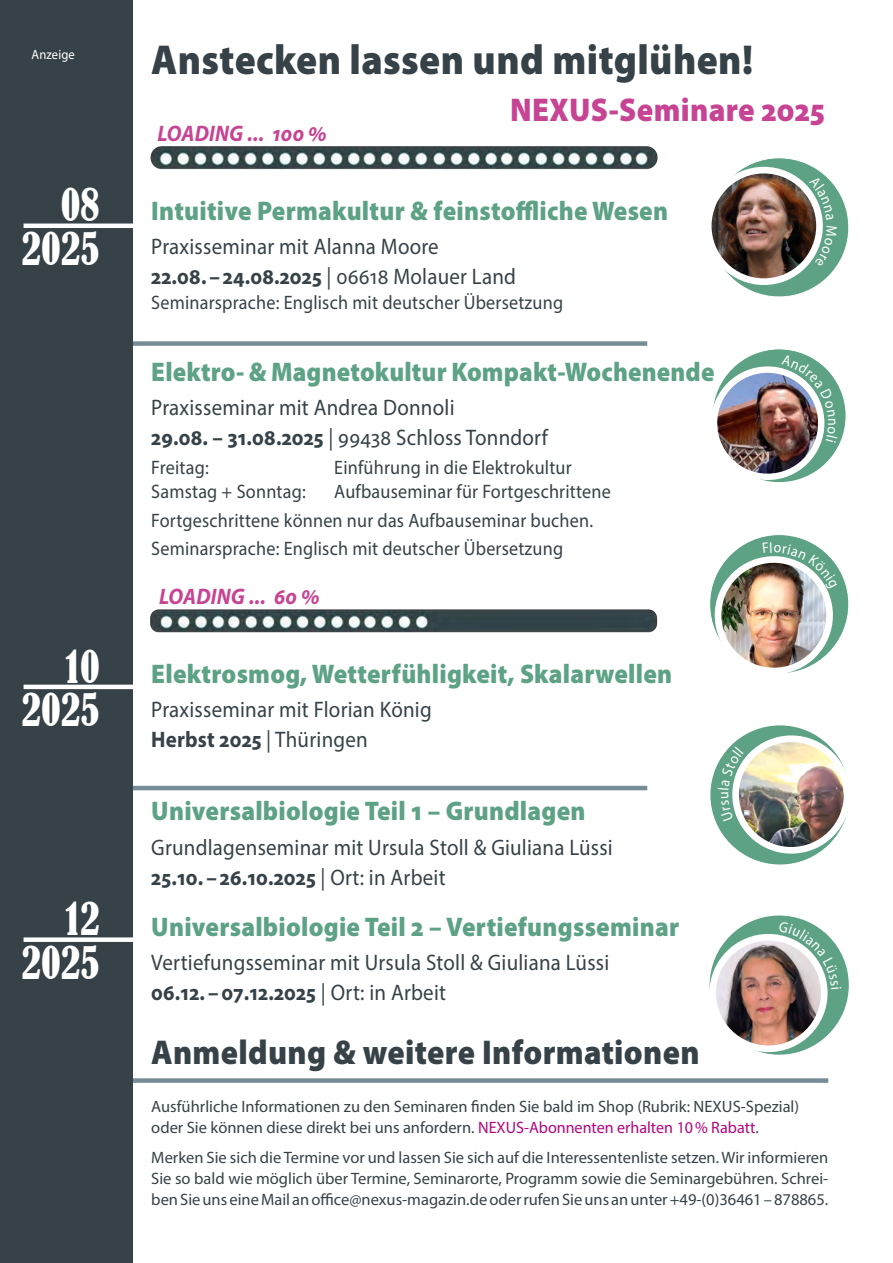
<style>
.page{position:relative;width:893px;height:1263px;background:#fff}
.page>*{position:absolute;margin:0;border:0;box-sizing:border-box;transform-origin:0 0}
.t1{font:900 42px "Myriad Pro";letter-spacing:.01em;color:#364247;scale:.93 1}
.t2{font:condensed 42px/43.5px "Bernard";letter-spacing:.01em;color:#fff;text-align:right;scale:.93 1}
.t3{font:900 34.5px "Myriad Pro";letter-spacing:.01em;color:#364247;scale:.93 1}
.t4{font:900 33px "Myriad Pro";letter-spacing:.01em;color:#c64493;scale:.93 1}
.t5{font:900 27px "Myriad Pro";letter-spacing:.01em;color:#5ea285;scale:.93 1}
.t6{font:900 27px "Myriad Pro";letter-spacing:.01em;color:#5ea285;scale:.92 1}
.t7{font:22.5px/30px "Myriad Pro";letter-spacing:.01em;color:#364247;scale:.93 1}
.t8{font:italic 700 22.5px "Myriad Pro";letter-spacing:.01em;color:#c64493;scale:.93 1}
.t9{font:19.5px/28.2px "Myriad Pro";letter-spacing:.01em;color:#364247;scale:.93 1}
.t10{font:16.5px/21px "Myriad Pro";color:#364247}
.t11{font:13.5px "Myriad Pro";letter-spacing:.01em;color:#fff;scale:.93 1}
.s1{font-weight:700}
.s2{color:#b1067e}
</style>
<div class="page">
<div style="left:712px;top:349px;width:134px;height:134px;background:#5ea285;border-radius:50%"></div>
<img style="left:714px;top:370px;width:105px;height:107px">
<div style="left:711px;top:366px;width:113px;height:114px;border:6px solid #fff;border-radius:50%"></div>
<div style="left:131px;top:341px;width:516px;height:5px;background:#768c96"></div>
<hr style="left:131px;top:786px;width:516px;height:4px;background:#768c96">
<div style="left:131px;top:1078px;width:697px;height:5px;background:#768c96"></div>
<div style="left:710px;top:725px;width:139px;height:139px;background:#5ea285;border-radius:50%"></div>
<img style="left:736px;top:739px;width:111px;height:110px">
<div style="left:732px;top:735px;width:118px;height:119px;border:7px solid #fff;border-radius:50%"></div>
<svg style="left:710px;top:535px;width:139px;height:139px;background:#77b098"></svg>
<img style="left:718px;top:559px;width:112px;height:112px;border-radius:56px">
<div style="left:715px;top:556px;width:118px;height:118px;border:7px solid #fff;border-radius:50%"></div>
<svg style="left:710px;top:915px;width:139px;height:140px;background:#72ad94"></svg>
<img style="left:713px;top:937px;width:111px;height:112px;border-radius:56px">
<div style="left:709px;top:934px;width:119px;height:118px;border:7px solid #fff;border-radius:50%"></div>
<div style="left:0;top:0;width:133px;height:1263px;background:#364247"></div>
<div style="left:710px;top:158px;width:139px;height:139px;background:#5ea285;border-radius:50%"></div>
<img style="left:713px;top:170px;width:106px;height:110px">
<div style="left:705px;top:167px;width:118px;height:118px;border:7px solid #fff;border-radius:50%"></div>
<div style="left:24px;top:223px;width:249px;height:5px;background:#fff"></div>
<hr style="left:24px;top:685px;width:249px;height:4px;background:#fff">
<div style="left:24px;top:937px;width:249px;height:5px;background:#fff"></div>
<img style="left:150px;top:609px;width:508px;height:24px">
<img style="left:150px;top:146px;width:508px;height:24px">
<img style="left:781px;top:354px;width:56px;height:89px">
<svg style="left:718px;top:747px;width:26px;height:74px"></svg>
<svg style="left:763px;top:542px;width:74px;height:48px"></svg>
<svg style="left:779px;top:921px;width:62px;height:68px"></svg>
<svg style="left:809px;top:176px;width:25px;height:44px"></svg>
<svg style="left:815px;top:226px;width:22px;height:41px"></svg>
<p class="t11" style="left:32px;top:46px;width:48px">Anzeige</p>
<h1 class="t2" style="left:22px;top:184px;width:85px">08<br>2025</h1>
<h1 class="t2" style="left:22px;top:645px;width:85px">10<br>2025</h1>
<h1 class="t2" style="left:22px;top:898px;width:85px">12<br>2025</h1>
<h1 class="t1" style="left:151px;top:32px;width:649px">Anstecken lassen und mitglühen!</h1>
<h3 class="t4" style="left:510px;top:87px;width:340px">NEXUS-Seminare 2025</h3>
<h3 class="t8" style="left:157px;top:119px;width:184px">LOADING ... 100 %</h3>
<h3 class="t5" style="left:151px;top:192px;width:557px">Intuitive Permakultur &amp; feinstoffliche Wesen</h3>
<h3 class="t7" style="left:151px;top:231px;width:394px">Praxisseminar mit Alanna Moore<br><span class="s1">22.08. – 24.08.2025</span> | 06618 Molauer Land</h3>
<p class="t9" style="left:151px;top:288px;width:444px">Seminarsprache: Englisch mit deutscher Übersetzung</p>
<h3 class="t6" style="left:151px;top:354px;width:614px">Elektro- &amp; Magnetokultur Kompakt-Wochenende</h3>
<h3 class="t7" style="left:151px;top:392px;width:428px">Praxisseminar mit Andrea Donnoli<br><span class="s1">29.08. – 31.08.2025</span> | 99438 Schloss Tonndorf</h3>
<p class="t9" style="left:151px;top:453px;width:63px">Freitag:</p>
<p class="t9" style="left:334px;top:453px;width:257px">Einführung in die Elektrokultur</p>
<p class="t9" style="left:151px;top:477px;width:168px">Samstag + Sonntag:</p>
<p class="t9" style="left:151px;top:477px;width:496px;text-indent:183px">Aufbauseminar für Fortgeschrittene<br>Fortgeschrittene können nur das Aufbauseminar buchen.<br>Seminarsprache: Englisch mit deutscher Übersetzung</p>
<h3 class="t8" style="left:159px;top:582px;width:174px">LOADING ... 60 %</h3>
<h3 class="t5" style="left:151px;top:655px;width:562px">Elektrosmog, Wetterfühligkeit, Skalarwellen</h3>
<h3 class="t7" style="left:151px;top:694px;width:303px">Praxisseminar mit Florian König<br><span class="s1">Herbst 2025</span> | Thüringen</h3>
<h3 class="t5" style="left:151px;top:793px;width:468px">Universalbiologie Teil 1 – Grundlagen</h3>
<h3 class="t7" style="left:151px;top:832px;width:498px">Grundlagenseminar mit Ursula Stoll &amp; Giuliana Lüssi<br><span class="s1">25.10. – 26.10.2025</span> | Ort: in Arbeit</h3>
<h3 class="t5" style="left:151px;top:908px;width:569px">Universalbiologie Teil 2 – Vertiefungsseminar</h3>
<h3 class="t7" style="left:151px;top:947px;width:494px">Vertiefungsseminar mit Ursula Stoll &amp; Giuliana Lüssi<br><span class="s1">06.12. – 07.12.2025</span> | Ort: in Arbeit</h3>
<h2 class="t3" style="left:151px;top:1030px;width:591px">Anmeldung &amp; weitere Informationen</h2>
<p class="t10" style="left:151px;top:1095px;width:649px">Ausführliche Informationen zu den Seminaren finden Sie bald im Shop (Rubrik: NEXUS-Spezial) oder Sie können diese direkt bei uns anfordern. <span class="s2">NEXUS-Abonnenten erhalten 10% Rabatt</span>.</p>
<p class="t10" style="left:151px;top:1146px;width:679px;text-align:justify">Merken Sie sich die Termine vor und lassen Sie sich auf die Interessentenliste setzen. Wir informieren Sie so bald wie möglich über Termine, Seminarorte, Programm sowie die Seminargebühren. Schrei&shy;ben Sie uns eine Mail an office@nexus-magazin.de oder rufen Sie uns an unter +49-(0)36461–878865.</p>
</div>
